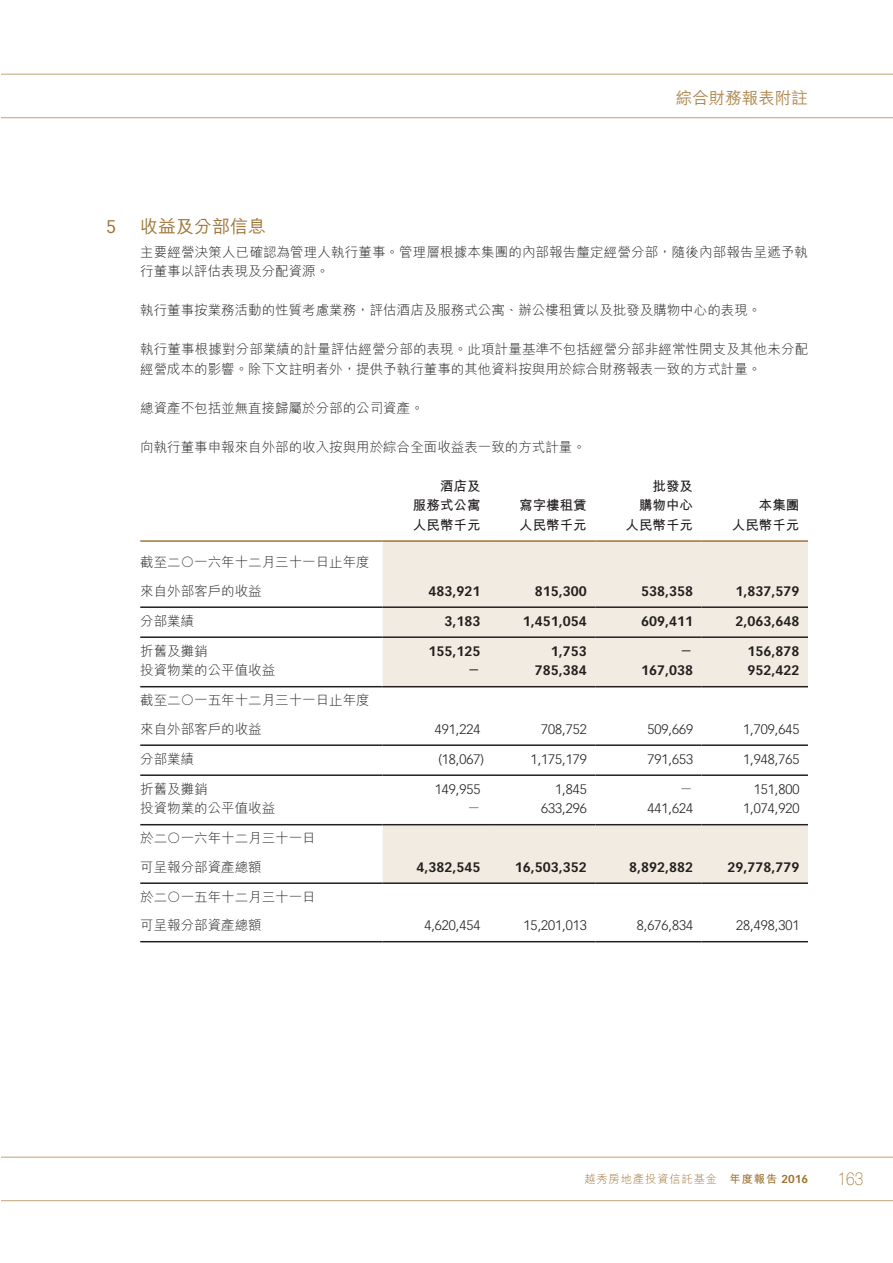
<style>
.page{position:relative;width:893px;height:1263px;background:#fff}
.page>*{position:absolute;margin:0;border:0;box-sizing:border-box;transform-origin:0 0}
.t1{font:18px "M Hei HK Medium E Ten B5 H";color:#9f7435}
.t2{font:100 18px "Helvetica Neue LT Std";color:#9f7435;scale:.85 1}
.t3{font:18px "Vectora LT Std";color:#9f7435}
.t4{font:16.5px "M Hei HK Medium E Ten B5 H";color:#af8951}
.t5{font:13.5px/28.5px "M Hei HK Light E Ten B5 H";color:#231f20}
.t6{font:300 13.5px "Vectora LT Std";color:#231f20}
.t7{font:700 13.5px "Vectora LT Std";color:#231f20}
.t8{font:13.5px/19.5px "M Hei HK Bold E Ten B5 H";color:#231f20;text-align:right}
.t9{font:11.25px "M Hei HK Light E Ten B5 H";letter-spacing:.08em;color:#9f7435}
.s1{font-family:"M Hei HK Bold E Ten B5 H"}
.s2{font-family:"Vectora LT Std";font-weight:700}
</style>
<div class="page">
<svg style="left:1px;top:73px;width:892px;height:46px"></svg>
<svg style="left:1px;top:1156px;width:892px;height:46px"></svg>
<svg style="left:383px;top:542px;width:425px;height:340px;fill:#f1ebe1"></svg>
<hr style="left:140px;top:540px;width:243px;height:2px;background:#9f7435">
<hr style="left:383px;top:540px;width:106px;height:2px;background:#9f7435">
<hr style="left:489px;top:540px;width:106px;height:2px;background:#9f7435">
<hr style="left:595px;top:540px;width:107px;height:2px;background:#9f7435">
<hr style="left:702px;top:540px;width:106px;height:2px;background:#9f7435">
<hr style="left:140px;top:606px;width:243px;height:2px;background:#231f20">
<hr style="left:383px;top:606px;width:106px;height:2px;background:#231f20">
<hr style="left:489px;top:606px;width:106px;height:2px;background:#231f20">
<hr style="left:595px;top:606px;width:107px;height:2px;background:#231f20">
<hr style="left:702px;top:606px;width:106px;height:2px;background:#231f20">
<hr style="left:140px;top:636px;width:243px;height:2px;background:#231f20">
<hr style="left:383px;top:636px;width:106px;height:2px;background:#231f20">
<hr style="left:489px;top:636px;width:106px;height:2px;background:#231f20">
<hr style="left:595px;top:636px;width:107px;height:2px;background:#231f20">
<hr style="left:702px;top:636px;width:106px;height:2px;background:#231f20">
<hr style="left:140px;top:686px;width:243px;height:1px;background:#231f20">
<hr style="left:383px;top:686px;width:106px;height:1px;background:#231f20">
<hr style="left:489px;top:686px;width:106px;height:1px;background:#231f20">
<hr style="left:595px;top:686px;width:107px;height:1px;background:#231f20">
<hr style="left:702px;top:686px;width:106px;height:1px;background:#231f20">
<hr style="left:140px;top:744px;width:243px;height:2px;background:#231f20">
<hr style="left:383px;top:744px;width:106px;height:2px;background:#231f20">
<hr style="left:489px;top:744px;width:106px;height:2px;background:#231f20">
<hr style="left:595px;top:744px;width:107px;height:2px;background:#231f20">
<hr style="left:702px;top:744px;width:106px;height:2px;background:#231f20">
<hr style="left:140px;top:774px;width:243px;height:2px;background:#231f20">
<hr style="left:383px;top:774px;width:106px;height:2px;background:#231f20">
<hr style="left:489px;top:774px;width:106px;height:2px;background:#231f20">
<hr style="left:595px;top:774px;width:107px;height:2px;background:#231f20">
<hr style="left:702px;top:774px;width:106px;height:2px;background:#231f20">
<hr style="left:140px;top:824px;width:243px;height:1px;background:#231f20">
<hr style="left:383px;top:824px;width:106px;height:1px;background:#231f20">
<hr style="left:489px;top:824px;width:106px;height:1px;background:#231f20">
<hr style="left:595px;top:824px;width:107px;height:1px;background:#231f20">
<hr style="left:702px;top:824px;width:106px;height:1px;background:#231f20">
<hr style="left:140px;top:882px;width:243px;height:2px;background:#231f20">
<hr style="left:383px;top:882px;width:106px;height:2px;background:#231f20">
<hr style="left:489px;top:882px;width:106px;height:2px;background:#231f20">
<hr style="left:595px;top:882px;width:107px;height:2px;background:#231f20">
<hr style="left:702px;top:882px;width:106px;height:2px;background:#231f20">
<hr style="left:140px;top:941px;width:243px;height:1px;background:#231f20">
<hr style="left:383px;top:941px;width:106px;height:1px;background:#231f20">
<hr style="left:489px;top:941px;width:106px;height:1px;background:#231f20">
<hr style="left:595px;top:941px;width:107px;height:1px;background:#231f20">
<hr style="left:702px;top:941px;width:106px;height:1px;background:#231f20">
<p class="t4" style="left:676px;top:92px;width:133px">綜合財務報表附註</p>
<h1 class="t3" style="left:106px;top:216px;width:12px">5</h1>
<h1 class="t1" style="left:140px;top:219px;width:128px">收益及分部信息</h1>
<p class="t5" style="left:140px;top:244px;width:669px;line-height:19.5px">主要經營決策人已確認為管理人執行董事。管理層根據本集團的內部報告釐定經營分部，隨後內部報告呈遞予執行董事以評估表現及分配資源。</p>
<p class="t5" style="left:140px;top:298px;width:622px">執行董事按業務活動的性質考慮業務，評估酒店及服務式公寓、辦公樓租賃以及批發及購物中心的表現。</p>
<p class="t5" style="left:140px;top:341px;width:669px;line-height:19.5px">執行董事根據對分部業績的計量評估經營分部的表現。此項計量基準不包括經營分部非經常性開支及其他未分配經營成本的影響。除下文註明者外，提供予執行董事的其他資料按與用於綜合財務報表一致的方式計量。</p>
<p class="t5" style="left:140px;top:395px;width:285px">總資產不包括並無直接歸屬於分部的公司資產。</p>
<p class="t5" style="left:140px;top:434px;width:447px">向執行董事申報來自外部的收入按與用於綜合全面收益表一致的方式計量。</p>
<p class="t8" style="left:413px;top:478px;width:69px">酒店及<br>服務式公寓</p>
<p class="t8" style="left:639px;top:478px;width:55px">批發及購物中心</p>
<p class="t8" style="left:519px;top:497px;width:69px">寫字樓租賃</p>
<p class="t8" style="left:759px;top:497px;width:42px">本集團</p>
<p class="t5" style="left:140px;top:550px;width:231px">截至二○一六年十二月三十一日止年度來自外部客戶的收益</p>
<p class="t8" style="left:413px;top:517px;width:69px">人民幣千元</p>
<p class="t8" style="left:519px;top:517px;width:69px">人民幣千元</p>
<p class="t8" style="left:626px;top:517px;width:69px">人民幣千元</p>
<p class="t8" style="left:732px;top:517px;width:69px">人民幣千元</p>
<p class="t7" style="left:428px;top:585px;width:53px">483,921</p>
<p class="t7" style="left:535px;top:585px;width:53px">815,300</p>
<p class="t7" style="left:641px;top:585px;width:53px">538,358</p>
<p class="t7" style="left:735px;top:585px;width:65px">1,837,579</p>
<p class="t5" style="left:140px;top:608px;width:55px">分部業績</p>
<p class="t7" style="left:444px;top:615px;width:37px">3,183</p>
<p class="t7" style="left:523px;top:615px;width:65px">1,451,054</p>
<p class="t7" style="left:641px;top:615px;width:53px">609,411</p>
<p class="t7" style="left:735px;top:615px;width:65px">2,063,648</p>
<p class="t5" style="left:140px;top:638px;width:69px">折舊及攤銷</p>
<p class="t7" style="left:428px;top:645px;width:53px">155,125</p>
<p class="t7" style="left:551px;top:645px;width:37px">1,753</p>
<p class="t8" style="left:680px;top:643px;width:15px">－</p>
<p class="t7" style="left:747px;top:645px;width:53px">156,878</p>
<p class="t5" style="left:140px;top:658px;width:136px">投資物業的公平值收益</p>
<p class="t8" style="left:467px;top:662px;width:15px">－</p>
<p class="t7" style="left:535px;top:665px;width:53px">785,384</p>
<p class="t7" style="left:641px;top:665px;width:53px">167,038</p>
<p class="t7" style="left:747px;top:665px;width:53px">952,422</p>
<p class="t5" style="left:140px;top:688px;width:231px">截至二○一五年十二月三十一日止年度來自外部客戶的收益</p>
<p class="t6" style="left:435px;top:723px;width:47px">491,224</p>
<p class="t6" style="left:541px;top:723px;width:47px">708,752</p>
<p class="t6" style="left:647px;top:723px;width:47px">509,669</p>
<p class="t6" style="left:743px;top:723px;width:58px">1,709,645</p>
<p class="t5" style="left:140px;top:746px;width:55px">分部業績</p>
<p class="t6" style="left:438px;top:753px;width:47px">(18,067)</p>
<p class="t6" style="left:531px;top:753px;width:58px">1,175,179</p>
<p class="t6" style="left:647px;top:753px;width:47px">791,653</p>
<p class="t6" style="left:743px;top:753px;width:58px">1,948,765</p>
<p class="t5" style="left:140px;top:776px;width:69px">折舊及攤銷</p>
<p class="t6" style="left:435px;top:783px;width:47px">149,955</p>
<p class="t6" style="left:555px;top:783px;width:33px">1,845</p>
<p class="t5" style="left:680px;top:776px;width:15px">－</p>
<p class="t6" style="left:754px;top:783px;width:47px">151,800</p>
<p class="t5" style="left:140px;top:796px;width:136px">投資物業的公平值收益</p>
<p class="t5" style="left:467px;top:796px;width:15px">－</p>
<p class="t6" style="left:541px;top:803px;width:47px">633,296</p>
<p class="t6" style="left:647px;top:803px;width:47px">441,624</p>
<p class="t6" style="left:743px;top:803px;width:58px">1,074,920</p>
<p class="t5" style="left:140px;top:826px;width:177px">於二○一六年十二月三十一日可呈報分部資產總額</p>
<p class="t7" style="left:416px;top:861px;width:65px">4,382,545</p>
<p class="t7" style="left:515px;top:861px;width:73px">16,503,352</p>
<p class="t7" style="left:629px;top:861px;width:65px">8,892,882</p>
<p class="t7" style="left:727px;top:861px;width:73px">29,778,779</p>
<p class="t5" style="left:140px;top:884px;width:177px">於二○一五年十二月三十一日可呈報分部資產總額</p>
<p class="t6" style="left:424px;top:920px;width:58px">4,620,454</p>
<p class="t6" style="left:524px;top:920px;width:65px">15,201,013</p>
<p class="t6" style="left:637px;top:920px;width:58px">8,676,834</p>
<p class="t6" style="left:736px;top:920px;width:65px">28,498,301</p>
<p class="t9" style="left:584px;top:1174px;width:225px">越秀房地產投資信託基金 <span class="s1">年度報告</span> <span class="s2">2016</span></p>
<h1 class="t2" style="left:838px;top:1169px;width:32px">163</h1>
</div>
